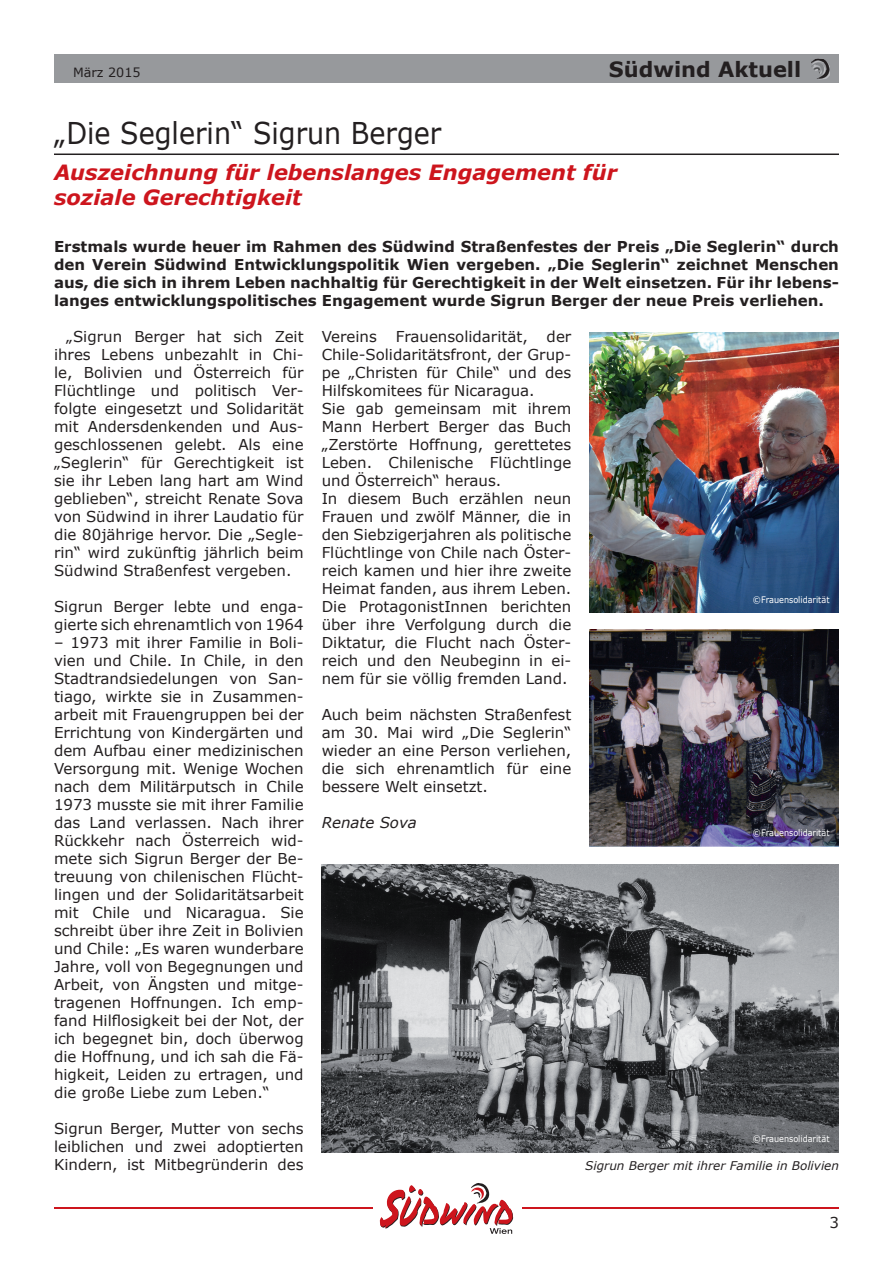
<style>
.page{position:relative;width:893px;height:1263px;background:#fff}
.page>*{position:absolute;margin:0;border:0;box-sizing:border-box;transform-origin:0 0}
.t1{font:30px "Verdana";color:#231f20;scale:.9 1}
.t2{font:italic 700 21px/25.2px "Verdana";color:#cd151d}
.t3{font:700 21px "Verdana";color:#231f20}
.t4{font:15px/18px "Verdana";color:#231f20;text-align:justify}
.t5{font:700 15px/18px "Verdana";color:#231f20;text-align:justify}
.t6{font:italic 15px "Verdana";color:#231f20}
.t7{font:12.75px "Verdana";color:#231f20}
.t8{font:italic 12px "Verdana";color:#231f20}
.t9{font:9px "Verdana";color:#fff;scale:.9 1}
</style>
<div class="page">
<div style="left:54px;top:54px;width:785px;height:29px;background:#97999c"></div>
<img style="left:817px;top:65px;width:13px;height:15px">
<img style="left:811px;top:59px;width:14px;height:8px">
<img style="left:812px;top:60px;width:17px;height:18px">
<hr style="left:54px;top:1207px;width:318px;height:2px;background:#cd151d">
<hr style="left:522px;top:1207px;width:317px;height:2px;background:#cd151d">
<svg style="left:380px;top:1183px;width:133px;height:51px"></svg>
<hr style="left:54px;top:153px;width:785px;height:2px;background:#231f20">
<img style="left:589px;top:629px;width:250px;height:217px">
<img style="left:589px;top:333px;width:250px;height:279px">
<img style="left:322px;top:864px;width:517px;height:288px">
<p class="t7" style="left:73px;top:65px;width:69px">März 2015</p>
<h2 class="t3" style="left:609px;top:56px;width:194px">Südwind Aktuell</h2>
<h1 class="t1" style="left:54px;top:114px;width:432px">„Die Seglerin“ Sigrun Berger</h1>
<h2 class="t2" style="left:54px;top:159px;width:565px">Auszeichnung für lebenslanges Engagement für soziale Gerechtigkeit</h2>
<p class="t5" style="left:54px;top:237px;width:786px">Erstmals wurde heuer im Rahmen des Südwind Straßenfestes der Preis „Die Seglerin“ durch den Verein Südwind Entwicklungspolitik Wien vergeben. „Die Seglerin“ zeichnet Menschen aus, die sich in ihrem Leben nachhaltig für Gerechtigkeit in der Welt einsetzen. Für ihr lebens&shy;langes entwicklungspolitisches Engagement wurde Sigrun Berger der neue Preis verliehen.</p>
<p class="t4" style="left:54px;top:327px;width:251px;text-indent:12px">„Sigrun Berger hat sich Zeit ihres Lebens unbezahlt in Chi&shy;le, Bolivien und Österreich für Flüchtlinge und politisch Ver&shy;folgte eingesetzt und Solidarität mit Andersdenkenden und Aus&shy;geschlossenen gelebt. Als eine „Seglerin“ für Gerechtigkeit ist sie ihr Leben lang hart am Wind geblieben“, streicht Renate Sova von Südwind in ihrer Laudatio für die 80jährige hervor. Die „Segle&shy;rin“ wird zukünftig jährlich beim Südwind Straßenfest vergeben.</p>
<p class="t4" style="left:54px;top:597px;width:251px">Sigrun Berger lebte und enga&shy;gierte sich ehrenamtlich von 1964</p>
<p class="t4" style="left:54px;top:633px;width:251px">– 1973 mit ihrer Familie in Boli&shy;vien und Chile. In Chile, in den Stadtrandsiedelungen von San&shy;tiago, wirkte sie in Zusammen&shy;arbeit mit Frauengruppen bei der Errichtung von Kindergärten und dem Aufbau einer medizinischen Versorgung mit. Wenige Wochen nach dem Militärputsch in Chile 1973 musste sie mit ihrer Familie das Land verlassen. Nach ihrer Rückkehr nach Österreich wid&shy;mete sich Sigrun Berger der Be&shy;treuung von chilenischen Flücht&shy;lingen und der Solidaritätsarbeit mit Chile und Nicaragua. Sie schreibt über ihre Zeit in Bolivien und Chile: „Es waren wunderbare Jahre, voll von Begegnungen und Arbeit, von Ängsten und mitge&shy;tragenen Hoffnungen. Ich emp&shy;fand Hilflosigkeit bei der Not, der ich begegnet bin, doch überwog die Hoffnung, und ich sah die Fä&shy;higkeit, Leiden zu ertragen, und die große Liebe zum Leben.“</p>
<p class="t4" style="left:54px;top:1119px;width:251px">Sigrun Berger, Mutter von sechs leiblichen und zwei adoptierten Kindern, ist Mitbegründerin des</p>
<p class="t4" style="left:322px;top:327px;width:251px;text-align:left;text-indent:225px">der<br>Chile-Solidaritätsfront, der Grup&shy;pe „Christen für Chile“ und des<br>Hilfskomitees für Nicaragua.<br>Sie gab gemeinsam mit ihrem<br>Mann Herbert Berger das Buch „Zerstörte Hoffnung, gerettetes<br>Leben. Chilenische Flüchtlinge und Österreich“ heraus.<br>In diesem Buch erzählen neun<br>Frauen und zwölf Männer, die in den Siebzigerjahren als politische<br>Flüchtlinge von Chile nach Öster&shy;reich kamen und hier ihre zweite<br>Heimat fanden, aus ihrem Leben.<br>Die ProtagonistInnen berichten über ihre Verfolgung durch die<br>Diktatur, die Flucht nach Öster&shy;reich und den Neubeginn in ei&shy;nem für sie völlig fremden Land.</p>
<p class="t4" style="left:322px;top:705px;width:251px">Auch beim nächsten Straßenfest am 30. Mai wird „Die Seglerin“ wieder an eine Person verliehen, die sich ehrenamtlich für eine bessere Welt einsetzt.</p>
<p class="t6" style="left:322px;top:813px;width:97px">Renate Sova</p>
<p class="t4" style="left:322px;top:327px;width:57px">Vereins</p>
<p class="t4" style="left:396px;top:327px;width:134px">Frauensolidarität,</p>
<p class="t9" style="left:753px;top:594px;width:87px">©Frauensolidarität</p>
<p class="t9" style="left:753px;top:827px;width:87px">©Frauensolidarität</p>
<p class="t9" style="left:753px;top:1133px;width:87px">©Frauensolidarität</p>
<p class="t8" style="left:585px;top:1158px;width:255px">Sigrun Berger mit ihrer Familie in Bolivien</p>
<p class="t4" style="left:829px;top:1213px;width:11px">3</p>
</div>
